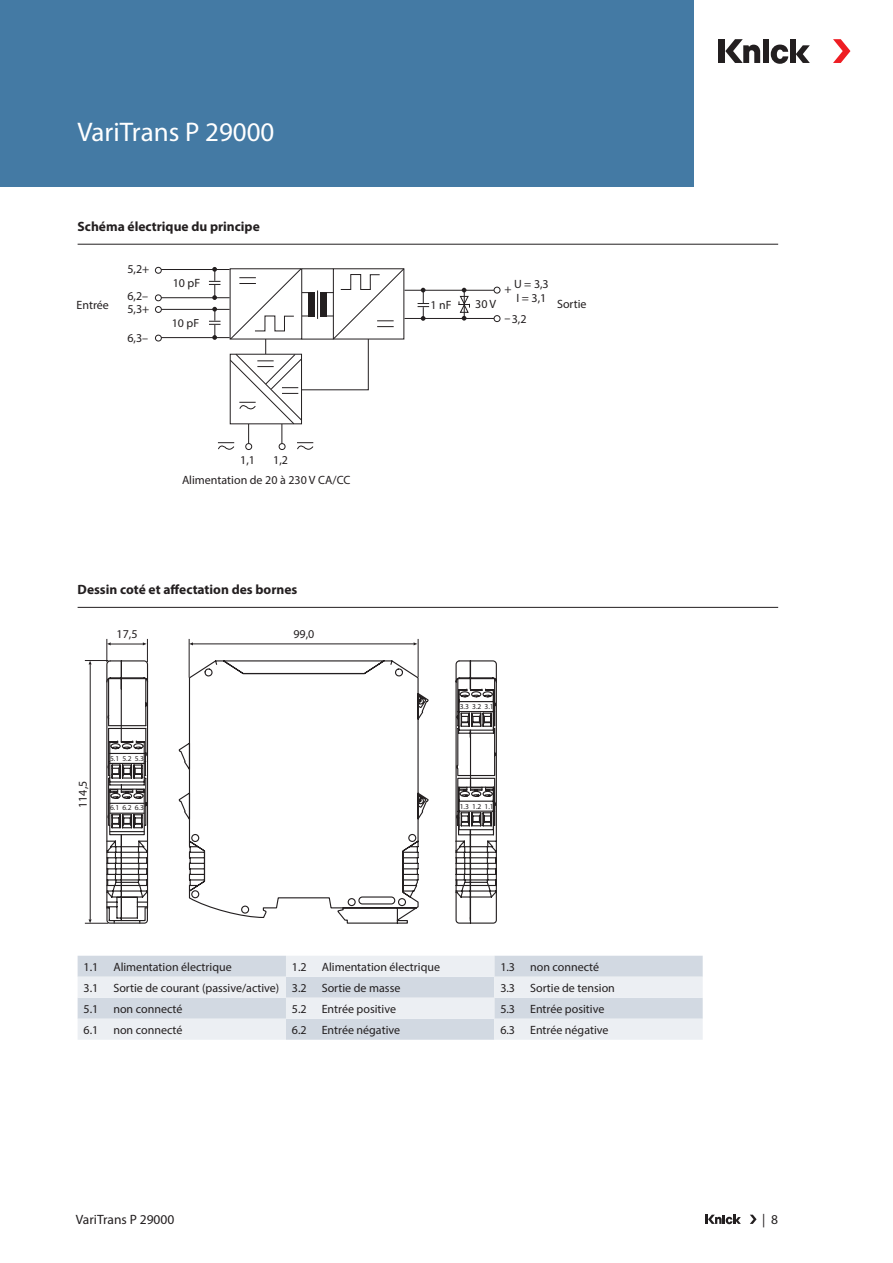
<style>
.page{position:relative;width:893px;height:1263px;background:#fff}
.page>*{position:absolute;margin:0;border:0;box-sizing:border-box;transform-origin:0 0}
.Headline{font:27px "Myriad Pro";color:#fff}
.Tabelle_Headline{font:700 13.5px "Myriad Pro";color:#231f20}
.t1{font:13.5px "Myriad Pro";color:#231f20}
.Beschriftungen{font:12px "Myriad Pro";color:#231f20}
.Beschriftungen-2{font:11.7px "Myriad Pro";color:#231f20}
.t2{font:7.5px "Myriad Pro";color:#231f20}
</style>
<div class="page">
<svg style="left:148px;top:659px;width:281px;height:265px"></svg>
<svg style="left:455px;top:660px;width:42px;height:264px"></svg>
<hr style="left:189px;top:639px;width:1px;height:39px;background:#231f20">
<hr style="left:418px;top:639px;width:1px;height:38px;background:#231f20">
<hr style="left:193px;top:643px;width:221px;height:1px;background:#231f20">
<svg style="left:85px;top:639px;width:63px;height:285px"></svg>
<hr style="left:90px;top:664px;width:1px;height:256px;background:#231f20">
<hr style="left:160px;top:309px;width:70px;height:1px;background:#231f20">
<hr style="left:160px;top:337px;width:70px;height:1px;background:#231f20">
<hr style="left:161px;top:269px;width:69px;height:1px;background:#231f20">
<div style="left:155px;top:267px;width:7px;height:7px;border:1px solid #231f20;border-radius:50%"></div>
<hr style="left:160px;top:297px;width:70px;height:1px;background:#231f20">
<hr style="left:404px;top:318px;width:90px;height:1px;background:#231f20">
<svg style="left:494px;top:287px;width:6px;height:6px"></svg>
<svg style="left:458px;top:288px;width:12px;height:33px"></svg>
<svg style="left:418px;top:288px;width:11px;height:33px"></svg>
<div style="left:494px;top:315px;width:6px;height:7px;border:1px solid #231f20;border-radius:50%"></div>
<hr style="left:404px;top:290px;width:90px;height:1px;background:#231f20">
<div style="left:155px;top:335px;width:7px;height:6px;border:1px solid #231f20;border-radius:50%"></div>
<div style="left:155px;top:306px;width:7px;height:7px;border:1px solid #231f20;border-radius:50%"></div>
<svg style="left:155px;top:295px;width:6px;height:17px"></svg>
<div style="left:155px;top:294px;width:7px;height:7px;border:1px solid #231f20;border-radius:50%"></div>
<svg style="left:209px;top:267px;width:196px;height:183px"></svg>
<div style="left:0;top:0;width:693px;height:187px;background:#447aa4"></div>
<div style="left:719px;top:39px;width:6px;height:24px;background:#231f20"></div>
<div style="left:790px;top:39px;width:6px;height:24px;background:#231f20"></div>
<svg style="left:796px;top:45px;width:14px;height:18px"></svg>
<svg style="left:833px;top:39px;width:17px;height:24px"></svg>
<svg style="left:725px;top:39px;width:63px;height:25px"></svg>
<svg style="left:750px;top:1215px;width:7px;height:9px"></svg>
<svg style="left:705px;top:1215px;width:36px;height:9px"></svg>
<hr style="left:78px;top:244px;width:700px;height:1px;background:#231f20">
<hr style="left:78px;top:607px;width:700px;height:1px;background:#231f20">
<svg style="left:78px;top:956px;width:625px;height:84px;background:#dfe4ea"></svg>
<p class="Headline" style="left:77px;top:115px;width:199px">VariTrans P 29000</p>
<p class="Tabelle_Headline" style="left:78px;top:218px;width:184px">Schéma électrique du principe</p>
<p class="Beschriftungen" style="left:77px;top:297px;width:34px">Entrée</p>
<p class="Beschriftungen" style="left:127px;top:261px;width:23px">5,2+</p>
<p class="Beschriftungen" style="left:127px;top:288px;width:22px">6,2–</p>
<p class="Beschriftungen" style="left:127px;top:301px;width:23px">5,3+</p>
<p class="Beschriftungen" style="left:127px;top:330px;width:22px">6,3–</p>
<p class="Beschriftungen" style="left:173px;top:276px;width:29px">10 pF</p>
<p class="Beschriftungen-2" style="left:172px;top:316px;width:29px">10 pF</p>
<p class="Beschriftungen" style="left:240px;top:453px;width:16px">1,1</p>
<p class="Beschriftungen" style="left:273px;top:453px;width:16px">1,2</p>
<p class="Beschriftungen" style="left:182px;top:472px;width:170px">Alimentation de 20 à 230 V CA/CC</p>
<p class="Tabelle_Headline" style="left:78px;top:581px;width:221px">Dessin coté et affectation des bornes</p>
<p class="Beschriftungen" style="left:117px;top:626px;width:22px">17,5</p>
<p class="Beschriftungen" style="left:293px;top:626px;width:22px">99,0</p>
<p class="Beschriftungen" style="left:75px;top:808px;width:29px;rotate:-90deg">114,5</p>
<p class="t2" style="left:110px;top:754px;width:36px">5.1 5.2 5.3</p>
<p class="t2" style="left:110px;top:803px;width:36px">6.1 6.2 6.3</p>
<p class="Beschriftungen" style="left:431px;top:298px;width:22px">1 nF</p>
<p class="Beschriftungen" style="left:475px;top:297px;width:23px">30 V</p>
<p class="Beschriftungen" style="left:514px;top:276px;width:36px">U = 3,3</p>
<p class="Beschriftungen" style="left:517px;top:290px;width:31px">I = 3,1</p>
<p class="Beschriftungen" style="left:504px;top:282px;width:9px">+</p>
<p class="Beschriftungen" style="left:504px;top:312px;width:24px">–3,2</p>
<p class="Beschriftungen" style="left:557px;top:297px;width:31px">Sortie</p>
<p class="t2" style="left:460px;top:702px;width:36px">3.3 3.2 3.1</p>
<p class="t2" style="left:460px;top:802px;width:36px">1.3 1.2 1.1</p>
<p class="Beschriftungen" style="left:84px;top:959px;width:150px">1.1 Alimentation électrique</p>
<p class="Beschriftungen" style="left:292px;top:959px;width:150px">1.2 Alimentation électrique</p>
<p class="Beschriftungen" style="left:500px;top:959px;width:100px">1.3 non connecté</p>
<p class="Beschriftungen" style="left:84px;top:980px;width:197px">3.1 Sortie de courant (passive/active)</p>
<p class="Beschriftungen" style="left:292px;top:980px;width:110px">3.2 Sortie de masse</p>
<p class="Beschriftungen" style="left:500px;top:980px;width:116px">3.3 Sortie de tension</p>
<p class="Beschriftungen" style="left:84px;top:1001px;width:100px">5.1 non connecté</p>
<p class="Beschriftungen" style="left:292px;top:1001px;width:106px">5.2 Entrée positive</p>
<p class="Beschriftungen" style="left:500px;top:1001px;width:106px">5.3 Entrée positive</p>
<p class="Beschriftungen" style="left:84px;top:1022px;width:100px">6.1 non connecté</p>
<p class="Beschriftungen" style="left:292px;top:1022px;width:110px">6.2 Entrée négative</p>
<p class="Beschriftungen" style="left:500px;top:1022px;width:110px">6.3 Entrée négative</p>
<p class="t1" style="left:76px;top:1211px;width:100px">VariTrans P 29000</p>
<p class="t1" style="left:762px;top:1211px;width:17px">| 8</p>
</div>
